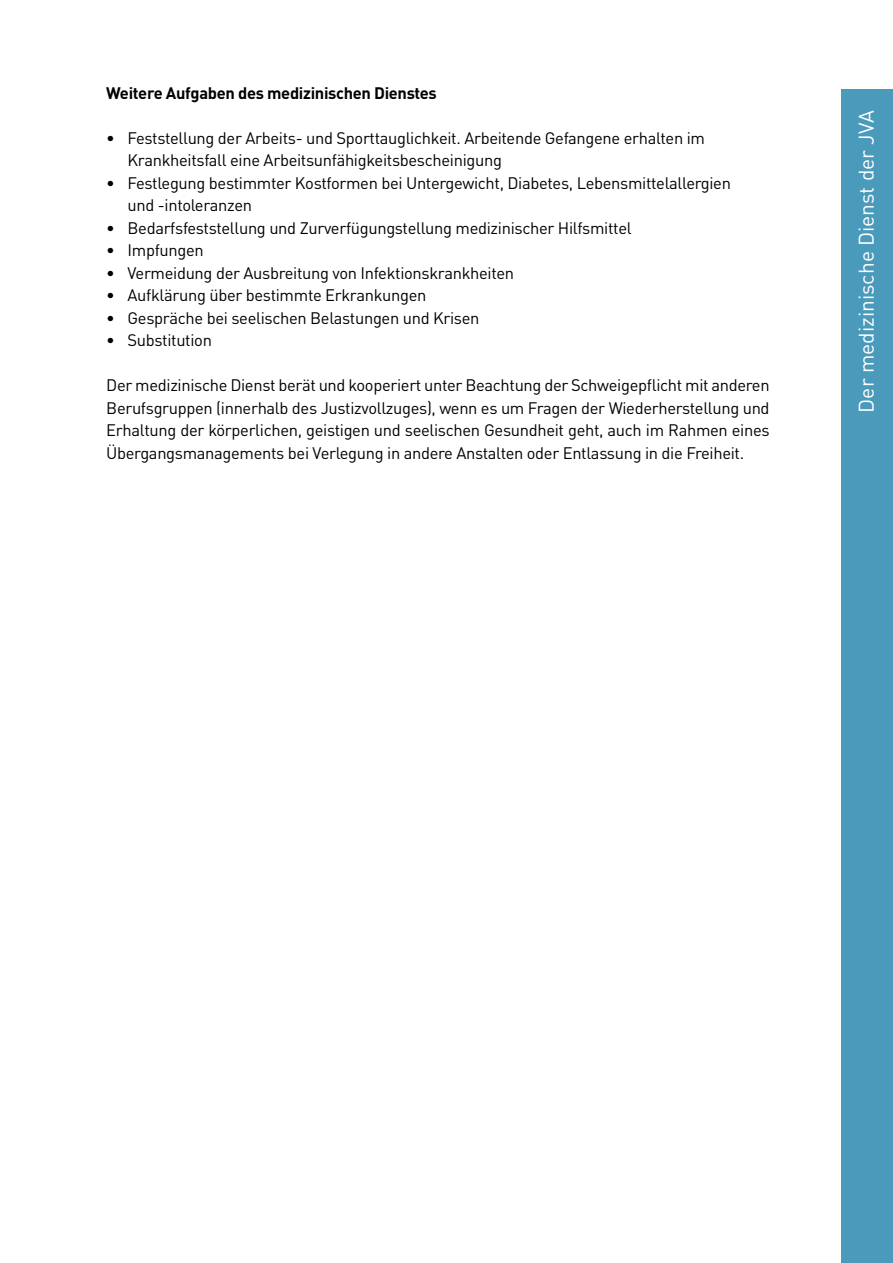
<style>
.page{position:relative;width:893px;height:1263px;background:#fff}
.page>*{position:absolute;margin:0;border:0;box-sizing:border-box;transform-origin:0 0}
.t1{font:21px "DIN";color:#fff}
.t2{font:16.5px/22.5px "DIN";letter-spacing:-.02em;color:#000;text-align:justify}
.t3{font:700 16.5px "DIN";letter-spacing:-.02em;color:#000}
</style>
<div class="page">
<div style="left:842px;top:89px;width:51px;height:1174px;background:#499abb"></div>
<p class="t3" style="left:106px;top:82px;width:332px">Weitere Aufgaben des medizinischen Dienstes</p>
<p class="t2" style="left:106px;top:126px;width:600px">• Feststellung der Arbeits- und Sporttauglichkeit. Arbeitende Gefangene erhalten im</p>
<p class="t2" style="left:128px;top:149px;width:376px">Krankheitsfall eine Arbeitsunfähigkeitsbescheinigung</p>
<p class="t2" style="left:106px;top:171px;width:626px">• Festlegung bestimmter Kostformen bei Untergewicht, Diabetes, Lebensmittelallergien</p>
<p class="t2" style="left:128px;top:194px;width:126px">und -intoleranzen</p>
<p class="t2" style="left:106px;top:216px;width:527px">• Bedarfsfeststellung und Zurverfügungstellung medizinischer Hilfsmittel</p>
<p class="t2" style="left:106px;top:239px;width:99px">• Impfungen</p>
<p class="t2" style="left:106px;top:261px;width:409px">• Vermeidung der Ausbreitung von Infektionskrankheiten</p>
<p class="t2" style="left:106px;top:284px;width:322px">• Aufklärung über bestimmte Erkrankungen</p>
<p class="t2" style="left:106px;top:306px;width:375px">• Gespräche bei seelischen Belastungen und Krisen</p>
<p class="t2" style="left:106px;top:329px;width:107px">• Substitution</p>
<p class="t2" style="left:106px;top:374px;width:665px">Der medizinische Dienst berät und kooperiert unter Beachtung der Schweigepflicht mit anderen Berufsgruppen (innerhalb des Justizvollzuges), wenn es um Fragen der Wiederherstellung und Erhaltung der körperlichen, geistigen und seelischen Gesundheit geht, auch im Rahmen eines Übergangsmanagements bei Verlegung in andere Anstalten oder Entlassung in die Freiheit.</p>
<p class="t1" style="left:853px;top:413px;width:304px;rotate:-90deg">Der medizinische Dienst der JVA</p>
</div>
